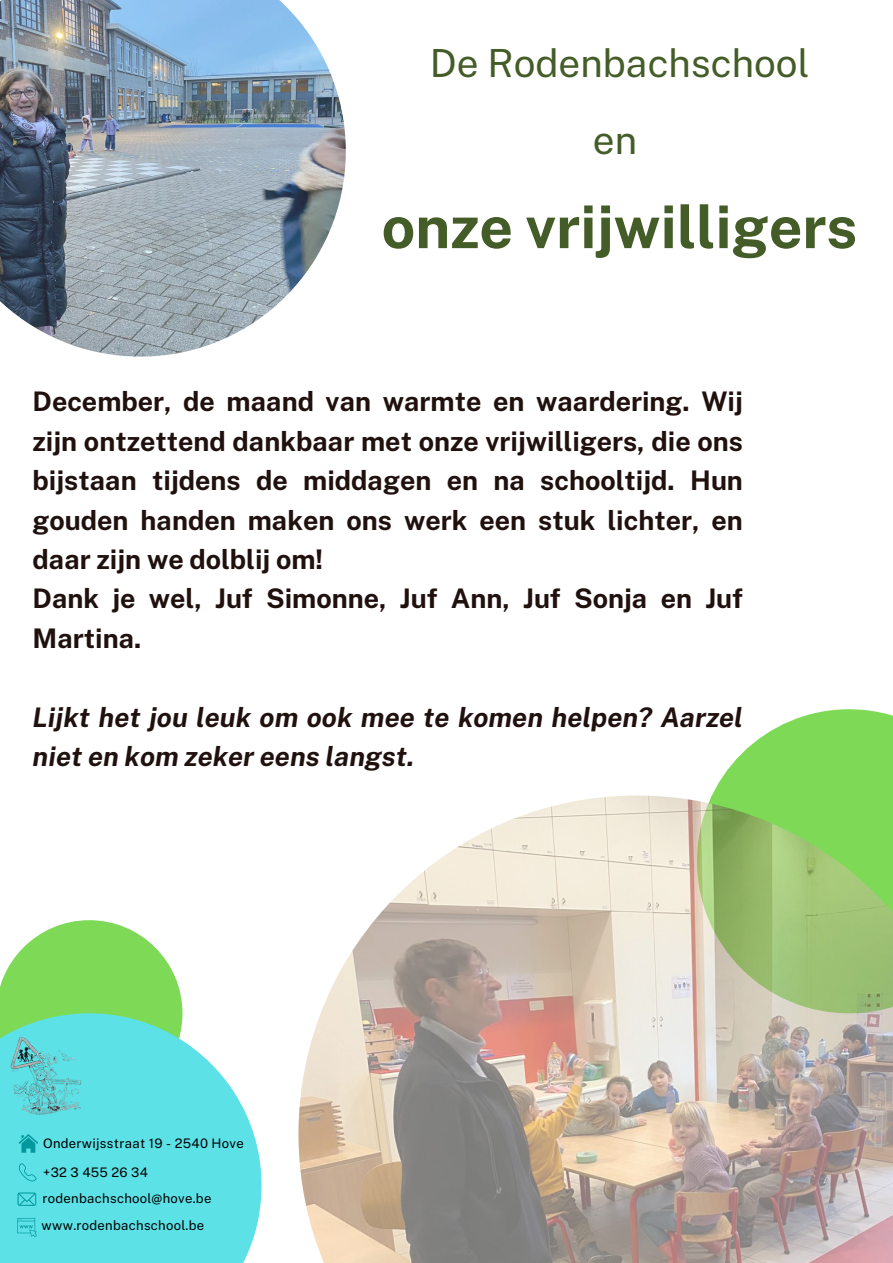
<style>
.page{position:relative;width:893px;height:1263px;background:#fff}
.page>*{position:absolute;margin:0;border:0;box-sizing:border-box;transform-origin:0 0}
.t1{font:700 59.03px "Public Sans";color:#445c27}
.t2{font:38.78px "Public Sans";color:#445c27}
.t3{font:700 27px/39.4px "Public Sans";color:#20110e;text-align:justify}
.t4{font:italic 700 27px/39.4px "Public Sans";color:#20110e}
.t5{font:13.12px "Public Sans";letter-spacing:.02em;color:#000}
</style>
<div class="page">
<svg style="left:712px;top:709px;width:181px;height:86px;fill:#7ed957"></svg>
<img style="left:0;top:0;width:346px;height:357px">
<svg style="left:0;top:920px;width:182px;height:93px"></svg>
<div style="left:0;top:1013px;width:261px;height:250px;background:#5ce1e6"></div>
<img style="left:5px;top:1026px;width:76px;height:117px">
<img style="left:298px;top:795px;width:595px;height:468px">
<svg style="left:17px;top:1192px;width:19px;height:13px"></svg>
<svg style="left:19px;top:1163px;width:18px;height:18px"></svg>
<svg style="left:19px;top:1134px;width:19px;height:19px"></svg>
<svg style="left:17px;top:1218px;width:20px;height:19px"></svg>
<p class="t2" style="left:430px;top:40px;width:381px">De Rodenbachschool</p>
<p class="t2" style="left:593px;top:117px;width:46px">en</p>
<p class="t1" style="left:382px;top:192px;width:477px">onze vrijwilligers</p>
<p class="t3" style="left:33px;top:382px;width:712px">December, de maand van warmte en waardering. Wij zijn ontzettend dankbaar met onze vrijwilligers, die ons bijstaan tijdens de middagen en na schooltijd. Hun gouden handen maken ons werk een stuk lichter, en daar zijn we dolblij om!</p>
<p class="t3" style="left:33px;top:579px;width:712px">Dank je wel, Juf Simonne, Juf Ann, Juf Sonja en Juf<br>Martina.</p>
<p class="t4" style="left:33px;top:697px;width:712px">Lijkt het jou leuk om ook mee te komen helpen? Aarzel niet en kom zeker eens langst.</p>
<p class="t5" style="left:43px;top:1135px;width:202px">Onderwijsstraat 19 - 2540 Hove</p>
<p class="t5" style="left:43px;top:1164px;width:106px">+32 3 455 26 34</p>
<p class="t5" style="left:43px;top:1190px;width:170px">rodenbachschool@hove.be</p>
<p class="t5" style="left:42px;top:1218px;width:164px">www.rodenbachschool.be</p>
</div>
